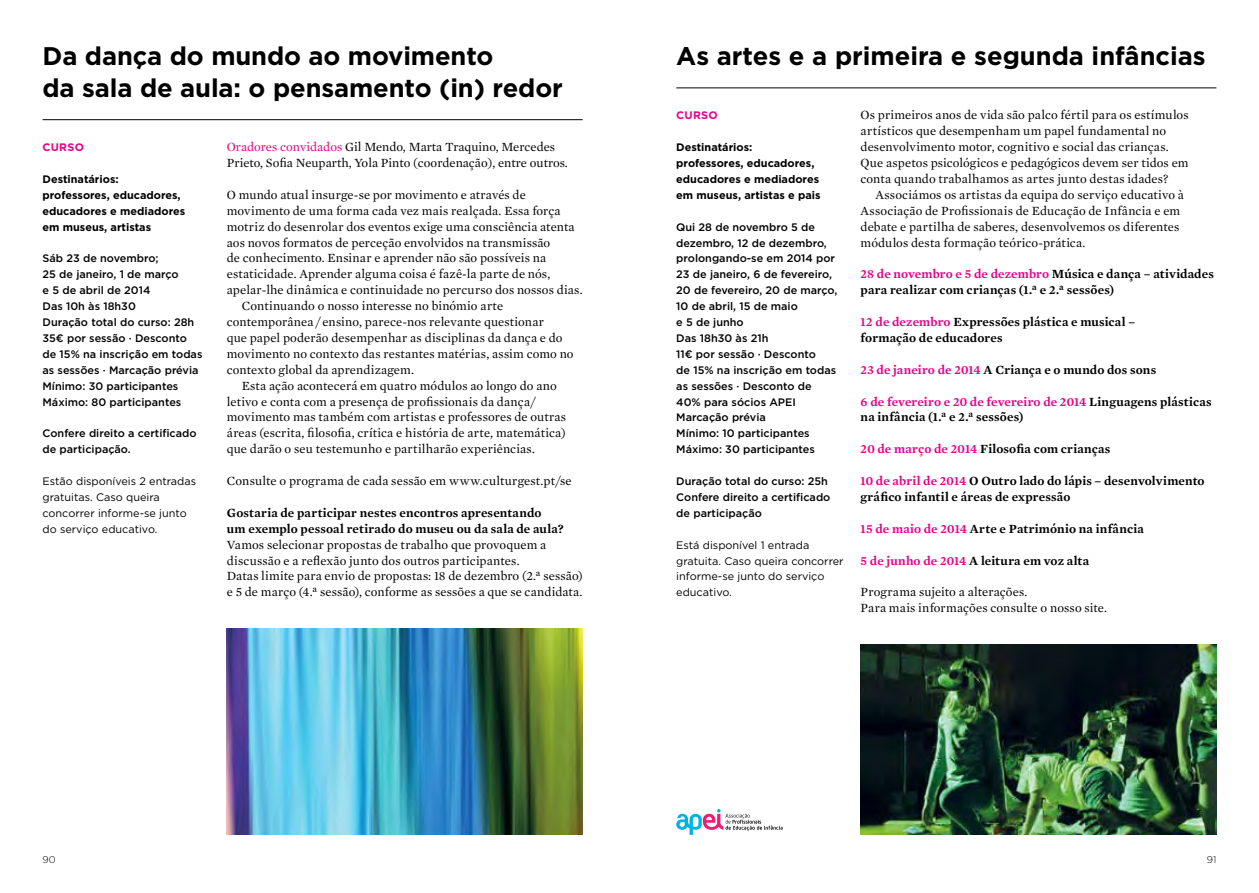
<style>
.page{position:relative;width:1259px;height:893px;background:#fff}
.page>*{position:absolute;margin:0;border:0;box-sizing:border-box;transform-origin:0 0}
.t1{font:700 25.5px/31.8px "Gotham";letter-spacing:-.005em;color:#000}
.t2{font:12.75px/15.9px "Mercury Text G1";letter-spacing:.005em;color:#000}
.t3{font:600 12.75px/15.9px "Mercury Text G1";letter-spacing:.01em;color:#000}
.t4{font:500 10.8px/15.9px "Gotham";color:#000}
.t5{font:10.8px/15.9px "Gotham";color:#000}
.t6{font:700 10.8px/15.9px "Gotham";color:#000}
.t7{font:700 10.8px "Gotham";letter-spacing:.025em;color:#ec0087}
.t8{font:300 9.75px "Gotham";color:#000}
.s1{color:#ec0087}
</style>
<div class="page">
<hr style="left:43px;top:119px;width:540px;height:1px;background:#000">
<img style="left:227px;top:628px;width:356px;height:207px">
<hr style="left:676px;top:88px;width:540px;height:1px;background:#000">
<img style="left:860px;top:644px;width:356px;height:191px">
<svg style="left:676px;top:809px;width:106px;height:26px"></svg>
<h1 class="t1" style="left:43px;top:40px;width:522px">Da dança do mundo ao movimento<br>da sala de aula: o pensamento (in) redor</h1>
<h1 class="t1" style="left:676px;top:40px;width:531px">As artes e a primeira e segunda infâncias</h1>
<p class="t2" style="left:860px;top:106px;width:330px">Os primeiros anos de vida são palco fértil para os estímulos artísticos que desempenham um papel fundamental no desenvolvimento motor, cognitivo e social das crianças.<br>Que aspetos psicológicos e pedagógicos devem ser tidos em conta quando trabalhamos as artes junto destas idades?</p>
<p class="t2" style="left:860px;top:186px;width:325px;text-indent:15px">Associámos os artistas da equipa do serviço educativo à Associação de Profissionais de Educação de Infância e em debate e partilha de saberes, desenvolvemos os diferentes módulos desta formação teórico-prática.</p>
<p class="t3" style="left:860px;top:265px;width:355px"><span class="s1">28 de novembro e 5 de dezembro</span> Música e dança – atividades para realizar com crianças (1.ª e 2.ª sessões)</p>
<p class="t3" style="left:860px;top:313px;width:276px"><span class="s1">12 de dezembro</span> Expressões plástica e musical – formação de educadores</p>
<p class="t3" style="left:860px;top:361px;width:297px"><span class="s1">23 de janeiro de 2014</span> A Criança e o mundo dos sons</p>
<p class="t3" style="left:860px;top:393px;width:352px"><span class="s1">6 de fevereiro e 20 de fevereiro de 2014</span> Linguagens plásticas na infância (1.ª e 2.ª sessões)</p>
<p class="t3" style="left:860px;top:440px;width:251px"><span class="s1">20 de março de 2014</span> Filosofia com crianças</p>
<p class="t3" style="left:860px;top:472px;width:345px"><span class="s1">10 de abril de 2014</span> O Outro lado do lápis – desenvolvimento gráfico infantil e áreas de expressão</p>
<p class="t3" style="left:860px;top:520px;width:285px"><span class="s1">15 de maio de 2014</span> Arte e Património na infância</p>
<p class="t3" style="left:860px;top:552px;width:230px"><span class="s1">5 de junho de 2014</span> A leitura em voz alta</p>
<p class="t2" style="left:860px;top:583px;width:248px">Programa sujeito a alterações.<br>Para mais informações consulte o nosso site.</p>
<p class="t7" style="left:676px;top:108px;width:43px">CURSO</p>
<p class="t6" style="left:676px;top:139px;width:146px">Destinatários: professores, educadores, educadores e mediadores em museus, artistas e pais</p>
<p class="t4" style="left:676px;top:219px;width:163px">Qui 28 de novembro 5 de dezembro, 12 de dezembro, prolongando-se em 2014 por<br>23 de janeiro, 6 de fevereiro,<br>20 de fevereiro, 20 de março,<br>10 de abril, 15 de maio<br>e 5 de junho<br>Das 18h30 às 21h<br>11€ por sessão · Desconto<br>de 15% na inscrição em todas as sessões · Desconto de<br>40% para sócios APEI<br>Marcação prévia<br>Mínimo: 10 participantes<br>Máximo: 30 participantes</p>
<p class="t4" style="left:676px;top:473px;width:156px">Duração total do curso: 25h<br>Confere direito a certificado de participação</p>
<p class="t5" style="left:676px;top:537px;width:169px">Está disponível 1 entrada gratuita. Caso queira concorrer informe-se junto do serviço educativo.</p>
<p class="t2" style="left:227px;top:138px;width:342px"><span class="s1">Oradores convidados</span> Gil Mendo, Marta Traquino, Mercedes<br>Prieto, Sofia Neuparth, Yola Pinto (coordenação), entre outros.</p>
<p class="t2" style="left:227px;top:186px;width:300px">O mundo atual insurge-se por movimento e através de</p>
<p class="t2" style="left:227px;top:202px;width:335px">movimento de uma forma cada vez mais realçada. Essa força</p>
<p class="t2" style="left:227px;top:218px;width:349px">motriz do desenrolar dos eventos exige uma consciência atenta</p>
<p class="t2" style="left:227px;top:234px;width:325px">aos novos formatos de perceção envolvidos na transmissão</p>
<p class="t2" style="left:227px;top:250px;width:321px">de conhecimento. Ensinar e aprender não são possíveis na</p>
<p class="t2" style="left:227px;top:265px;width:325px">estaticidade. Aprender alguma coisa é fazê-la parte de nós,</p>
<p class="t2" style="left:227px;top:281px;width:357px">apelar-lhe dinâmica e continuidade no percurso dos nossos dias.</p>
<p class="t2" style="left:242px;top:297px;width:263px">Continuando o nosso interesse no binómio arte</p>
<p class="t2" style="left:227px;top:313px;width:319px">contemporânea / ensino, parece-nos relevante questionar</p>
<p class="t2" style="left:227px;top:329px;width:337px">que papel poderão desempenhar as disciplinas da dança e do</p>
<p class="t2" style="left:227px;top:345px;width:348px">movimento no contexto das restantes matérias, assim como no</p>
<p class="t2" style="left:227px;top:361px;width:189px">contexto global da aprendizagem.</p>
<p class="t2" style="left:242px;top:377px;width:317px">Esta ação acontecerá em quatro módulos ao longo do ano</p>
<p class="t2" style="left:227px;top:393px;width:310px">letivo e conta com a presença de profissionais da dança/</p>
<p class="t2" style="left:227px;top:409px;width:341px">movimento mas também com artistas e professores de outras</p>
<p class="t2" style="left:227px;top:424px;width:340px">áreas (escrita, filosofia, crítica e história de arte, matemática)</p>
<p class="t2" style="left:227px;top:440px;width:310px">que darão o seu testemunho e partilharão experiências.</p>
<p class="t2" style="left:227px;top:472px;width:346px">Consulte o programa de cada sessão em www.culturgest.pt/se</p>
<p class="t3" style="left:227px;top:504px;width:338px">Gostaria de participar nestes encontros apresentando<br>um exemplo pessoal retirado do museu ou da sala de aula?</p>
<p class="t2" style="left:227px;top:536px;width:357px">Vamos selecionar propostas de trabalho que provoquem a discussão e a reflexão junto dos outros participantes.<br>Datas limite para envio de propostas: 18 de dezembro (2.ª sessão) e 5 de março (4.ª sessão), conforme as sessões a que se candidata.</p>
<p class="t7" style="left:43px;top:140px;width:43px">CURSO</p>
<p class="t6" style="left:43px;top:171px;width:144px">Destinatários: professores, educadores, educadores e mediadores em museus, artistas</p>
<p class="t4" style="left:43px;top:250px;width:161px">Sáb 23 de novembro;<br>25 de janeiro, 1 de março<br>e 5 de abril de 2014<br>Das 10h às 18h30<br>Duração total do curso: 28h<br>35€ por sessão · Desconto de 15% na inscrição em todas as sessões · Marcação prévia<br>Mínimo: 30 participantes<br>Máximo: 80 participantes</p>
<p class="t4" style="left:43px;top:425px;width:156px">Confere direito a certificado de participação.</p>
<p class="t5" style="left:43px;top:473px;width:155px">Estão disponíveis 2 entradas gratuitas. Caso queira concorrer informe-se junto do serviço educativo.</p>
<p class="t8" style="left:43px;top:854px;width:15px">90</p>
<p class="t8" style="left:1207px;top:854px;width:11px">91</p>
</div>
